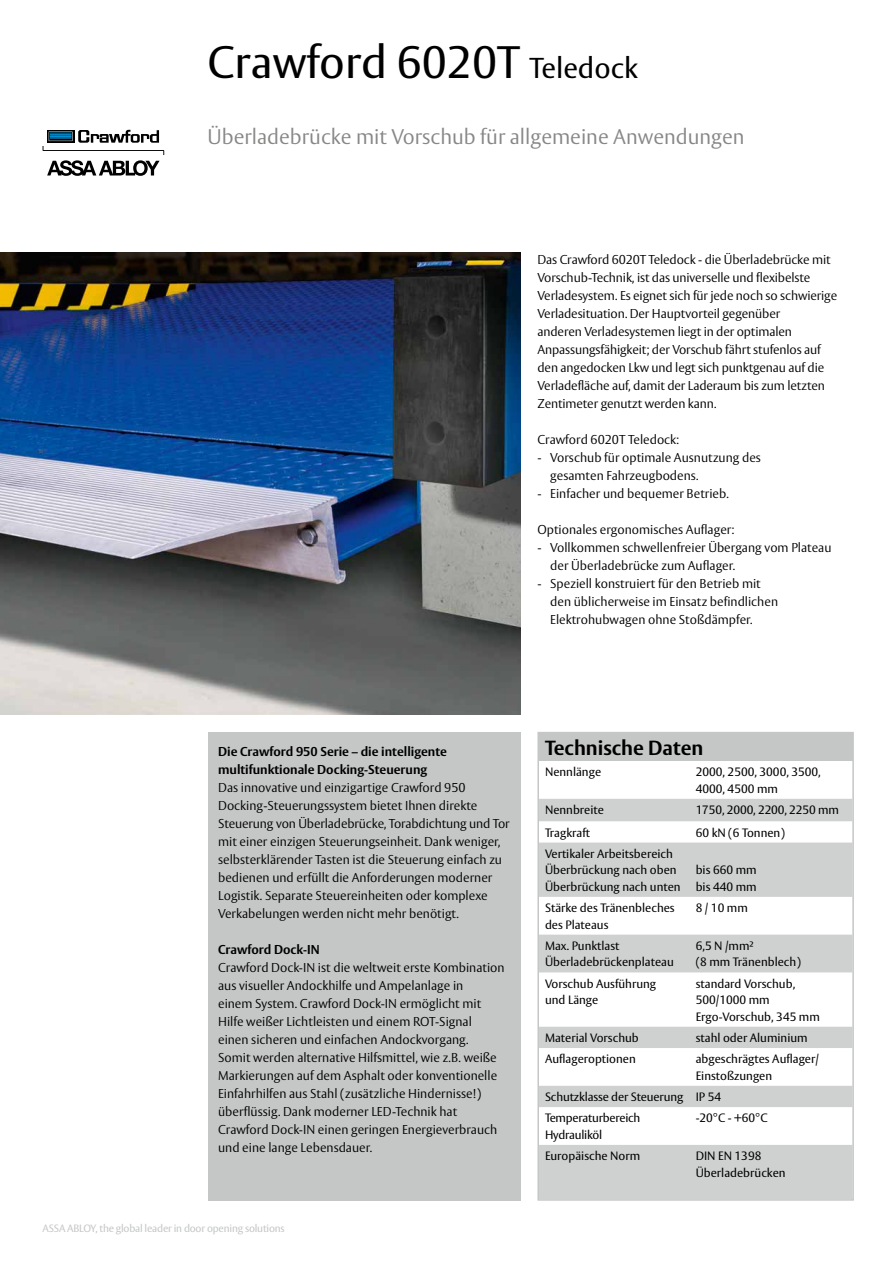
<style>
.page{position:relative;width:893px;height:1263px;background:#fff}
.page>*{position:absolute;margin:0;border:0;box-sizing:border-box;transform-origin:0 0}
.t1{font:45px "ASSA Vesta";color:#000}
.t2{font:300 21px "ASSA Vesta";color:#878786}
.t3{font:700 20.25px "ASSA Vesta";color:#000}
.t4{font:300 12.75px/18px "ASSA Vesta";color:#000}
.t5{font:700 12.75px/18px "ASSA Vesta";color:#000}
.t6{font:12px/16.5px "ASSA Vesta";color:#000}
.t7{font:12px "ASSA Vesta";letter-spacing:-.02em;color:#000}
.t8{font:10.5px "ASSA Vesta";letter-spacing:-.02em;color:#c5c6c6}
.s1{font-size:28.5px}
</style>
<div class="page">
<svg style="left:43px;top:130px;width:121px;height:46px"></svg>
<div style="left:207px;top:732px;width:313px;height:468px;background:#c5c6c6"></div>
<img style="left:0;top:252px;width:520px;height:462px">
<div style="left:539px;top:733px;width:313px;height:28px;background:#c5c6c6"></div>
<svg style="left:540px;top:799px;width:311px;height:399px;fill:#cfd0d0"></svg>
<div style="left:537px;top:732px;width:317px;height:469px;border:2px solid #c5c6c6"></div>
<h1 class="t1" style="left:207px;top:35px;width:432px">Crawford 6020T <span class="s1">Teledock</span></h1>
<h2 class="t2" style="left:207px;top:124px;width:539px">Überladebrücke mit Vorschub für allgemeine Anwendungen</h2>
<p class="t4" style="left:537px;top:251px;width:301px">Das Crawford 6020T Teledock - die Überladebrücke mit Vorschub-Technik, ist das universelle und flexibelste Verladesystem. Es eignet sich für jede noch so schwierige Verladesituation. Der Hauptvorteil gegenüber<br>anderen Verladesystemen liegt in der optimalen Anpassungsfähigkeit; der Vorschub fährt stufenlos auf den angedocken Lkw und legt sich punktgenau auf die Verladefläche auf, damit der Laderaum bis zum letzten Zentimeter genutzt werden kann.</p>
<p class="t4" style="left:537px;top:431px;width:143px">Crawford 6020T Teledock:</p>
<p class="t4" style="left:550px;top:449px;width:212px;text-indent:-13px">- Vorschub für optimale Ausnutzung des gesamten Fahrzeugbodens.</p>
<p class="t4" style="left:537px;top:485px;width:193px">- Einfacher und bequemer Betrieb.</p>
<p class="t4" style="left:537px;top:521px;width:198px">Optionales ergonomisches Auflager:</p>
<p class="t4" style="left:550px;top:539px;width:283px;text-indent:-13px">- Vollkommen schwellenfreier Übergang vom Plateau der Überladebrücke zum Auflager.</p>
<p class="t4" style="left:550px;top:575px;width:229px;text-indent:-13px">- Speziell konstruiert für den Betrieb mit den üblicherweise im Einsatz befindlichen<br>Elektrohubwagen ohne Stoßdämpfer.</p>
<p class="t5" style="left:218px;top:743px;width:230px">Die Crawford 950 Serie – die intelligente multifunktionale Docking-Steuerung</p>
<p class="t4" style="left:218px;top:779px;width:293px">Das innovative und einzigartige Crawford 950<br>Docking-Steuerungssystem bietet Ihnen direkte Steuerung von Überladebrücke, Torabdichtung und Tor mit einer einzigen Steuerungseinheit. Dank weniger, selbsterklärender Tasten ist die Steuerung einfach zu bedienen und erfüllt die Anforderungen moderner Logistik. Separate Steuereinheiten oder komplexe Verkabelungen werden nicht mehr benötigt.</p>
<p class="t5" style="left:218px;top:941px;width:103px">Crawford Dock-IN</p>
<p class="t4" style="left:218px;top:959px;width:288px">Crawford Dock-IN ist die weltweit erste Kombination aus visueller Andockhilfe und Ampelanlage in<br>einem System. Crawford Dock-IN ermöglicht mit Hilfe weißer Lichtleisten und einem ROT-Signal einen sicheren und einfachen Andockvorgang.<br>Somit werden alternative Hilfsmittel, wie z.B. weiße Markierungen auf dem Asphalt oder konventionelle Einfahrhilfen aus Stahl (zusätzliche Hindernisse!) überflüssig. Dank moderner LED-Technik hat Crawford Dock-IN einen geringen Energieverbrauch und eine lange Lebensdauer.</p>
<p class="t8" style="left:43px;top:1222px;width:244px">ASSA ABLOY, the global leader in door opening solutions</p>
<h3 class="t3" style="left:545px;top:735px;width:160px">Technische Daten</h3>
<p class="t6" style="left:545px;top:764px;width:58px">Nennlänge</p>
<p class="t6" style="left:696px;top:764px;width:127px">2000, 2500, 3000, 3500,<br>4000, 4500 mm</p>
<p class="t6" style="left:545px;top:802px;width:60px">Nennbreite</p>
<p class="t6" style="left:696px;top:802px;width:145px">1750, 2000, 2200, 2250 mm</p>
<p class="t6" style="left:545px;top:825px;width:47px">Tragkraft</p>
<p class="t6" style="left:696px;top:825px;width:91px">60 kN (6 Tonnen)</p>
<p class="t6" style="left:545px;top:846px;width:137px">Vertikaler Arbeitsbereich<br>Überbrückung nach oben<br>Überbrückung nach unten</p>
<p class="t6" style="left:696px;top:862px;width:62px">bis 660 mm bis 440 mm</p>
<p class="t6" style="left:545px;top:900px;width:131px">Stärke des Tränenbleches des Plateaus</p>
<p class="t6" style="left:696px;top:900px;width:54px">8 / 10 mm</p>
<p class="t6" style="left:545px;top:938px;width:130px">Max. Punktlast<br>Überladebrückenplateau</p>
<p class="t6" style="left:696px;top:938px;width:107px">6,5 N /mm²<br>(8 mm Tränenblech)</p>
<p class="t6" style="left:545px;top:976px;width:113px">Vorschub Ausführung und Länge</p>
<p class="t6" style="left:696px;top:976px;width:126px">standard Vorschub,<br>500/1000 mm<br>Ergo-Vorschub, 345 mm</p>
<p class="t6" style="left:545px;top:1030px;width:95px">Material Vorschub</p>
<p class="t6" style="left:696px;top:1030px;width:114px">stahl oder Aluminium</p>
<p class="t6" style="left:545px;top:1051px;width:92px">Auflageroptionen</p>
<p class="t6" style="left:696px;top:1051px;width:125px">abgeschrägtes Auflager/<br>Einstoßzungen</p>
<p class="t6" style="left:545px;top:1087px;width:178px;line-height:21.3px">Schutzklasse der Steuerung IP 54<br>Temperaturbereich</p>
<p class="t7" style="left:545px;top:1127px;width:59px">Hydrauliköl</p>
<p class="t6" style="left:696px;top:1110px;width:73px">-20°C - +60°C</p>
<p class="t6" style="left:545px;top:1148px;width:97px">Europäische Norm</p>
<p class="t6" style="left:696px;top:1148px;width:91px">DIN EN 1398<br>Überladebrücken</p>
</div>
